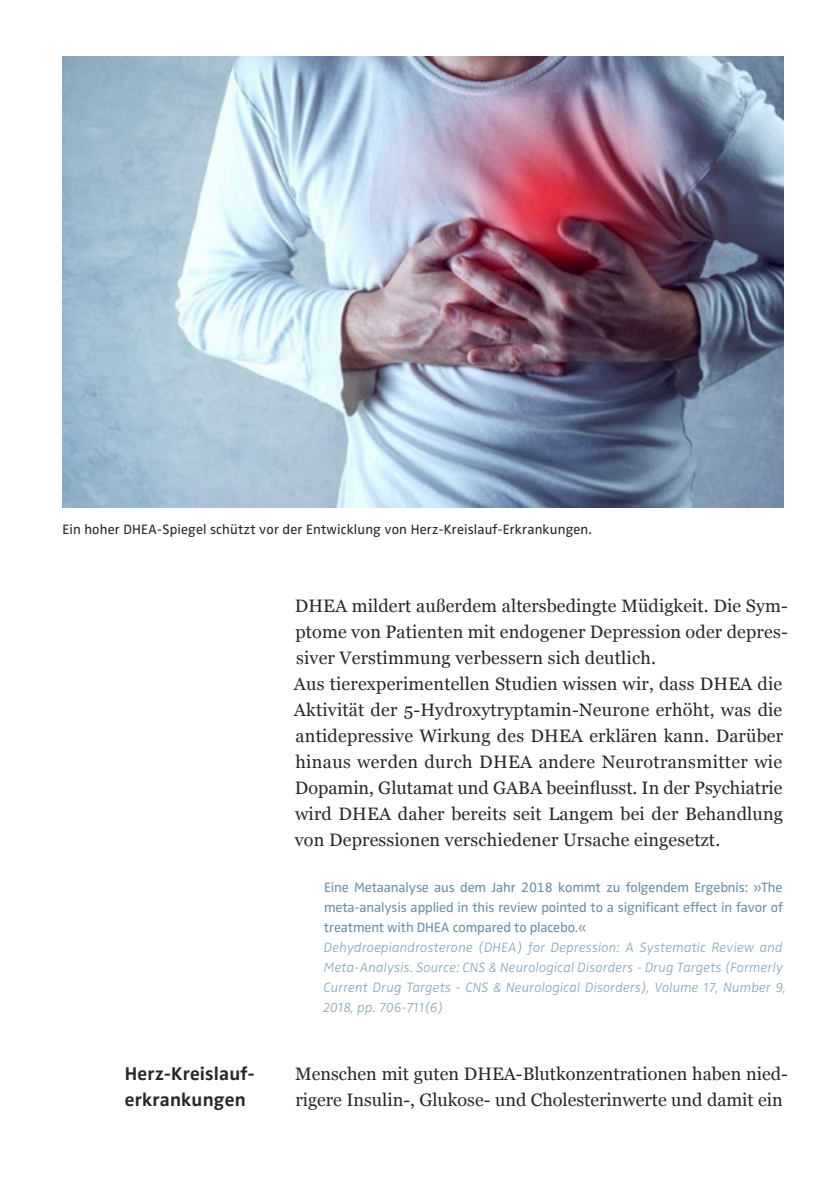
<style>
.page{position:relative;width:840px;height:1191px;background:#fff}
.page>*{position:absolute;margin:0;border:0;box-sizing:border-box;transform-origin:0 0}
.t1{font:700 19px/26px "Zwo";letter-spacing:.01em;color:#282827}
.t2{font:18px/26px "Georgia";letter-spacing:.01em;color:#282827}
.t3{font:italic 14px/20px "Zwo Light LF";letter-spacing:.01em;color:#89a5b9}
.t4{font:14px/20px "Zwo Pro";letter-spacing:-.01em;color:#6f90a7;text-align:justify}
.t5{font:14px "Zwo Pro";letter-spacing:.01em;color:#282827}
</style>
<div class="page">
<img style="left:62px;top:57px;width:720px;height:451px">
<p class="t5" style="left:62px;top:518px;width:530px">Ein hoher DHEA-Spiegel schützt vor der Entwicklung von Herz-Kreislauf-Erkrankungen.</p>
<p class="t1" style="left:125px;top:1060px;width:131px">Herz-Kreislauf&shy;erkrankungen</p>
<p class="t2" style="left:294px;top:592px;width:495px">DHEA mildert außerdem altersbedingte Müdigkeit. Die Sym&shy;ptome von Patienten mit endogener Depression oder depres&shy;siver Verstimmung verbessern sich deutlich.<br>Aus tierexperimentellen Studien wissen wir, dass DHEA die Aktivität der 5-Hydroxytryptamin-Neurone erhöht, was die antidepressive Wirkung des DHEA erklären kann. Darüber hinaus werden durch DHEA andere Neurotransmitter wie Dopamin, Glutamat und GABA beeinflusst. In der Psychiatrie wird DHEA daher bereits seit Langem bei der Behandlung von Depressionen verschiedener Ursache eingesetzt.</p>
<p class="t4" style="left:324px;top:876px;width:460px">Eine Metaanalyse aus dem Jahr 2018 kommt zu folgendem Ergebnis: »The meta-analysis applied in this review pointed to a significant effect in favor of treatment with DHEA compared to placebo.«</p>
<p class="t3" style="left:323px;top:937px;width:464px">Dehydroepiandrosterone (DHEA) for Depression: A Systematic Review and Meta-Analysis. Source: CNS &amp; Neurological Disorders - Drug Targets (Formerly Current Drug Targets - CNS &amp; Neurological Disorders), Volume 17, Number 9, 2018, pp. 706-711(6)</p>
<p class="t2" style="left:295px;top:1060px;width:494px">Menschen mit guten DHEA-Blutkonzentrationen haben nied&shy;rigere Insulin-, Glukose- und Cholesterinwerte und damit ein</p>
</div>
